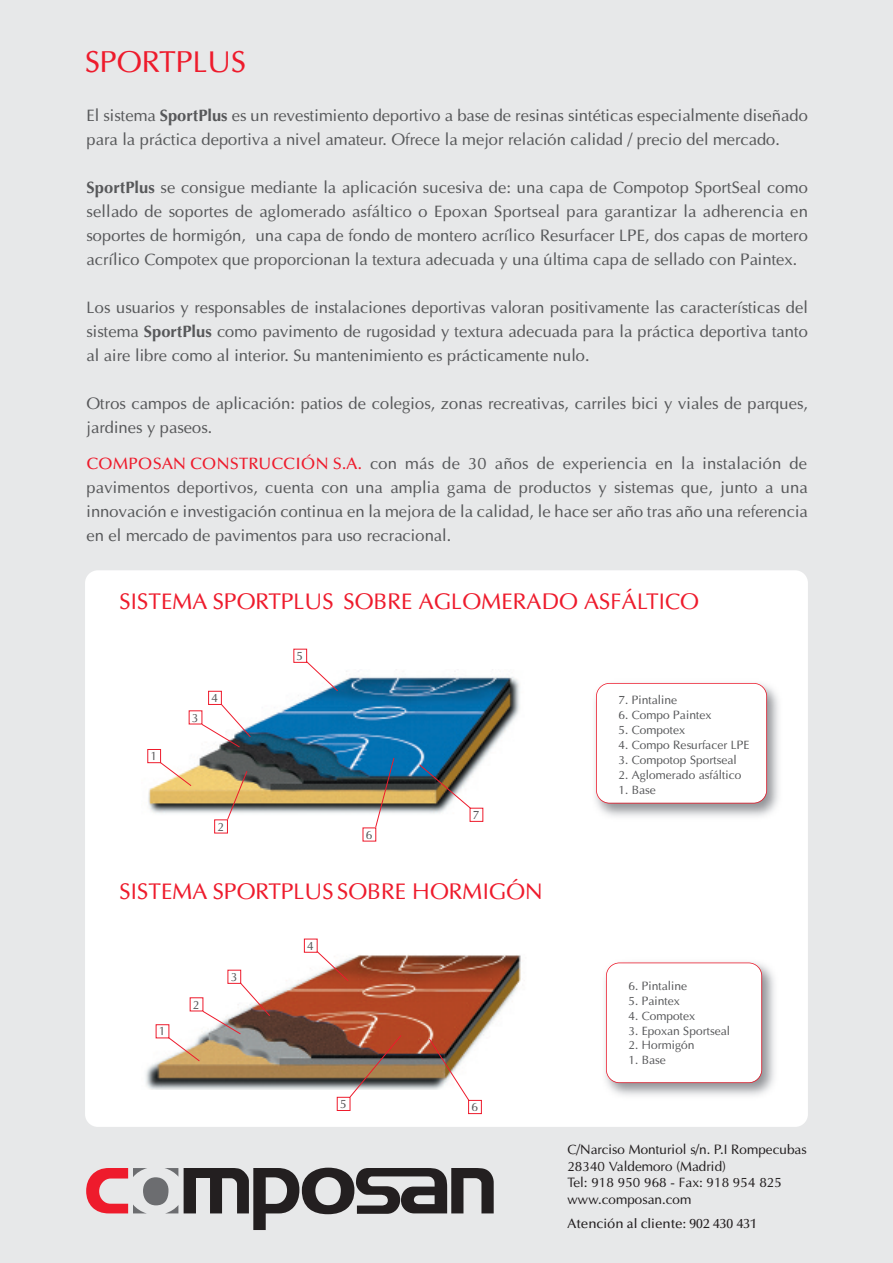
<style>
.page{position:relative;width:893px;height:1263px;background:#e7e8e9}
.page>*{position:absolute;margin:0;border:0;box-sizing:border-box;transform-origin:0 0}
.t1{font:30px "Optima";color:#ee1b2c}
.t2{font:22.5px "Optima";color:#ee1b2c}
.t3{font:16.5px/24px "Optima";color:#57585a;text-align:justify}
.t4{font:13.5px/16.5px "Optima";color:#231f20}
.t5{font:500 13.5px "Optima";color:#231f20}
.t6{font:12px "Optima";color:#57585a}
.s1{font-weight:700}
.s2{font-weight:500;color:#ee1b2c}
</style>
<div class="page">
<svg style="left:184px;top:1168px;width:310px;height:62px"></svg>
<svg style="left:86px;top:1168px;width:92px;height:45px"></svg>
<div style="left:85px;top:570px;width:723px;height:557px;background:#fff;border-radius:13px"></div>
<img style="left:147px;top:669px;width:373px;height:148px">
<img style="left:145px;top:942px;width:376px;height:148px">
<img style="left:595px;top:682px;width:184px;height:135px">
<div style="left:597px;top:684px;width:169px;height:119px;background:#fff;border-radius:13px"></div>
<div style="left:596px;top:683px;width:171px;height:120px;border:2px solid #ee1b2c;border-radius:14px"></div>
<div style="left:293px;top:649px;width:14px;height:14px;border:1px solid #ee1b2c"></div>
<img style="left:605px;top:962px;width:170px;height:134px">
<div style="left:607px;top:963px;width:154px;height:119px;background:#fff;border-radius:13px"></div>
<div style="left:606px;top:962px;width:156px;height:121px;border:2px solid #ee1b2c;border-radius:14px"></div>
<div style="left:209px;top:692px;width:12px;height:12px;background:#fff"></div>
<div style="left:208px;top:691px;width:14px;height:14px;border:1px solid #ee1b2c"></div>
<div style="left:189px;top:711px;width:13px;height:13px;background:#fff"></div>
<div style="left:148px;top:750px;width:12px;height:12px;background:#fff"></div>
<div style="left:147px;top:749px;width:14px;height:14px;border:1px solid #ee1b2c"></div>
<div style="left:214px;top:819px;width:14px;height:14px;border:1px solid #ee1b2c"></div>
<svg style="left:305px;top:660px;width:34px;height:32px"></svg>
<svg style="left:201px;top:703px;width:50px;height:45px"></svg>
<svg style="left:159px;top:761px;width:33px;height:26px"></svg>
<svg style="left:227px;top:770px;width:21px;height:50px"></svg>
<svg style="left:375px;top:757px;width:20px;height:71px"></svg>
<div style="left:470px;top:808px;width:12px;height:13px;background:#fff"></div>
<div style="left:470px;top:808px;width:13px;height:14px;border:1px solid #ee1b2c"></div>
<svg style="left:418px;top:764px;width:53px;height:45px"></svg>
<div style="left:305px;top:939px;width:12px;height:13px;background:#fff"></div>
<div style="left:304px;top:939px;width:14px;height:14px;border:1px solid #ee1b2c"></div>
<div style="left:228px;top:970px;width:12px;height:13px;background:#fff"></div>
<div style="left:228px;top:970px;width:13px;height:14px;border:1px solid #ee1b2c"></div>
<div style="left:156px;top:1025px;width:13px;height:12px;background:#fff"></div>
<div style="left:156px;top:1024px;width:13px;height:14px;border:1px solid #ee1b2c"></div>
<div style="left:337px;top:1097px;width:13px;height:14px;border:1px solid #ee1b2c"></div>
<div style="left:468px;top:1100px;width:14px;height:14px;border:1px solid #ee1b2c"></div>
<svg style="left:316px;top:950px;width:33px;height:32px"></svg>
<svg style="left:167px;top:982px;width:104px;height:80px"></svg>
<svg style="left:349px;top:1034px;width:53px;height:64px;background:#9c7563"></svg>
<svg style="left:428px;top:1038px;width:42px;height:63px"></svg>
<h1 class="t1" style="left:85px;top:44px;width:163px">SPORTPLUS</h1>
<p class="t3" style="left:87px;top:103px;width:723px">El sistema <span class="s1">SportPlus</span> es un revestimiento deportivo a base de resinas sintéticas especialmente diseñado para la práctica deportiva a nivel amateur. Ofrece la mejor relación calidad / precio del mercado.</p>
<p class="t3" style="left:87px;top:175px;width:723px"><span class="s1">SportPlus</span> se consigue mediante la aplicación sucesiva de: una capa de Compotop SportSeal como sellado de soportes de aglomerado asfáltico o Epoxan Sportseal para garantizar la adherencia en soportes de hormigón, una capa de fondo de montero acrílico Resurfacer LPE, dos capas de mortero acrílico Compotex que proporcionan la textura adecuada y una última capa de sellado con Paintex.</p>
<p class="t3" style="left:87px;top:295px;width:723px">Los usuarios y responsables de instalaciones deportivas valoran positivamente las características del sistema <span class="s1">SportPlus</span> como pavimento de rugosidad y textura adecuada para la práctica deportiva tanto al aire libre como al interior. Su mantenimiento es prácticamente nulo.</p>
<p class="t3" style="left:87px;top:391px;width:723px">Otros campos de aplicación: patios de colegios, zonas recreativas, carriles bici y viales de parques, jardines y paseos.</p>
<p class="t3" style="left:87px;top:451px;width:723px"><span class="s2">COMPOSAN CONSTRUCCIÓN S.A.</span> con más de 30 años de experiencia en la instalación de pavimentos deportivos, cuenta con una amplia gama de productos y sistemas que, junto a una innovación e investigación continua en la mejora de la calidad, le hace ser año tras año una referencia en el mercado de pavimentos para uso recracional.</p>
<h2 class="t2" style="left:120px;top:587px;width:581px">SISTEMA SPORTPLUS SOBRE AGLOMERADO ASFÁLTICO</h2>
<p class="t6" style="left:151px;top:749px;width:8px">1</p>
<p class="t6" style="left:192px;top:710px;width:8px">3</p>
<p class="t6" style="left:211px;top:691px;width:8px">4</p>
<p class="t6" style="left:217px;top:819px;width:8px">2</p>
<p class="t6" style="left:297px;top:648px;width:8px">5</p>
<p class="t6" style="left:366px;top:827px;width:8px">6</p>
<p class="t6" style="left:473px;top:807px;width:8px">7</p>
<h2 class="t2" style="left:120px;top:877px;width:425px">SISTEMA SPORTPLUS SOBRE HORMIGÓN</h2>
<p class="t6" style="left:159px;top:1024px;width:8px">1</p>
<p class="t6" style="left:193px;top:997px;width:8px">2</p>
<p class="t6" style="left:231px;top:969px;width:8px">3</p>
<p class="t6" style="left:307px;top:938px;width:8px">4</p>
<p class="t6" style="left:340px;top:1096px;width:8px">5</p>
<p class="t6" style="left:471px;top:1100px;width:8px">6</p>
<p class="t6" style="left:618px;top:693px;width:60px">7. Pintaline</p>
<p class="t6" style="left:618px;top:708px;width:94px">6. Compo Paintex</p>
<p class="t6" style="left:618px;top:723px;width:68px">5. Compotex</p>
<p class="t6" style="left:618px;top:738px;width:133px">4. Compo Resurfacer LPE</p>
<p class="t6" style="left:618px;top:752px;width:120px">3. Compotop Sportseal</p>
<p class="t6" style="left:618px;top:767px;width:124px">2. Aglomerado asfáltico</p>
<p class="t6" style="left:618px;top:782px;width:39px">1. Base</p>
<p class="t6" style="left:628px;top:978px;width:60px">6. Pintaline</p>
<p class="t6" style="left:628px;top:993px;width:53px">5. Paintex</p>
<p class="t6" style="left:628px;top:1008px;width:68px">4. Compotex</p>
<p class="t6" style="left:628px;top:1023px;width:103px">3. Epoxan Sportseal</p>
<p class="t6" style="left:628px;top:1038px;width:68px">2. Hormigón</p>
<p class="t6" style="left:628px;top:1053px;width:39px">1. Base</p>
<p class="t4" style="left:567px;top:1141px;width:241px">C/Narciso Monturiol s/n. P.I Rompecubas<br>28340 Valdemoro (Madrid)<br>Tel: 918 950 968 - Fax: 918 954 825 www.composan.com</p>
<p class="t5" style="left:567px;top:1218px;width:191px">Atención al cliente: 902 430 431</p>
</div>
